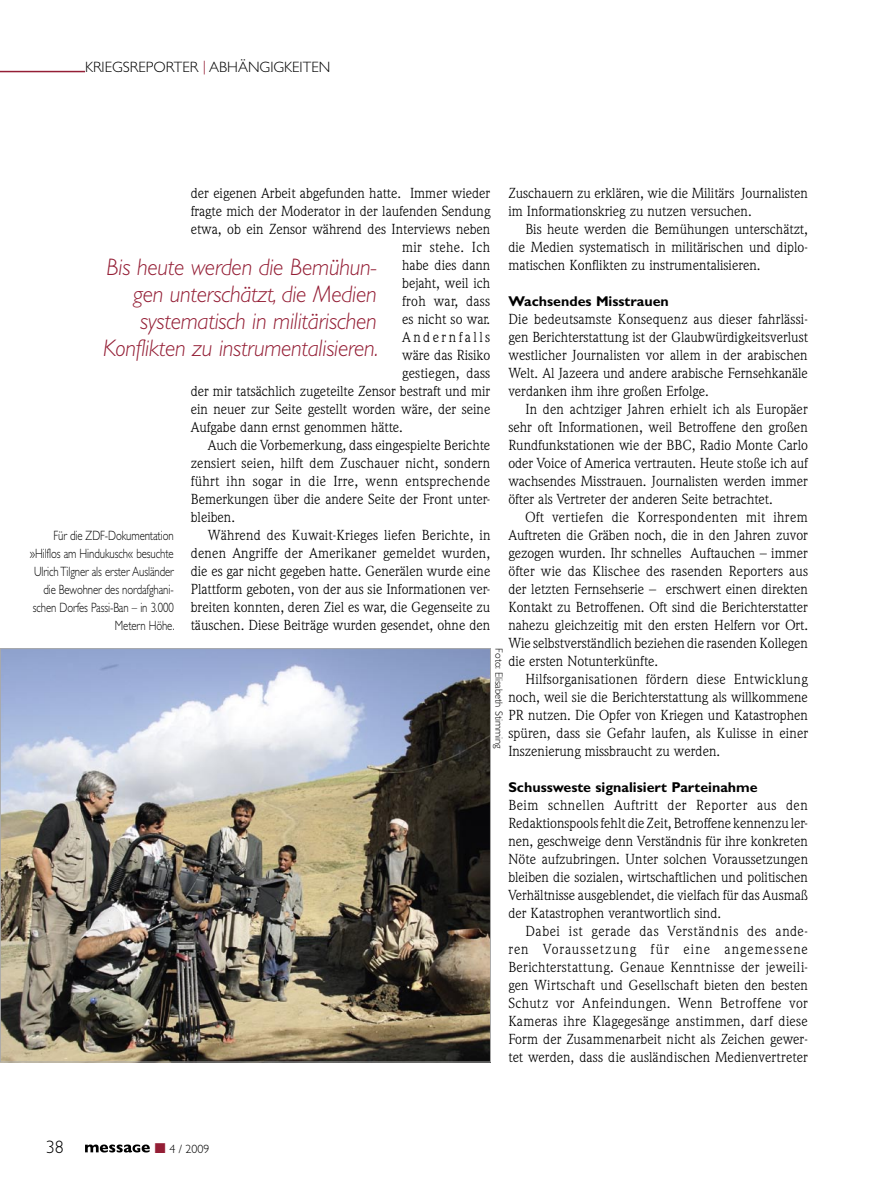
<style>
.page{position:relative;width:893px;height:1191px;background:#fff}
.page>*{position:absolute;margin:0;border:0;box-sizing:border-box;transform-origin:0 0}
.Bonbon_links{font:italic 300 24px/27px "Gill Sans";letter-spacing:-.01em;color:#941e35;text-align:right;scale:.96 1}
.t1{font:300 18px "Gill Sans";color:#000}
.t2{font:300 15px "Gill Sans";color:#000}
._1_Lauftext{font:14.25px/18px "Weidemann";color:#000;text-align:justify}
._1_Lauftext_nach_Überschrift{font:14.25px/18px "Weidemann";color:#000;text-align:justify}
._1_Lauftext-Überschrift{font:700 14.25px "Gill Sans";color:#000}
._1_Lauftext-2{font:14.25px "Weidemann";letter-spacing:.02em;color:#000}
._1_Lauftext-3{font:14.25px "Weidemann";letter-spacing:.175em;color:#000}
.Bildunterschrift_links{font:300 13.5px/18px "Gill Sans";letter-spacing:-.01em;color:#000;text-align:right;scale:.8 1}
.t3{font:300 12px "Gill Sans";color:#000}
.Fotorechte{font:300 10.5px "Gill Sans";color:#000}
.s1{color:#941e35}
</style>
<div class="page">
<hr style="left:0;top:71px;width:85px;height:1px;background:#941e35">
<svg style="left:85px;top:1144px;width:65px;height:8px"></svg>
<img style="left:2px;top:650px;width:487px;height:410px">
<p class="t2" style="left:85px;top:59px;width:247px">KRIEGSREPORTER <span class="s1">|</span> ABHÄNGIGKEITEN</p>
<p class="_1_Lauftext" style="left:191px;top:184px;width:301px">der eigenen Arbeit abgefunden hatte. Immer wieder</p>
<p class="_1_Lauftext" style="left:191px;top:202px;width:301px">fragte mich der Moderator in der laufenden Sendung</p>
<p class="_1_Lauftext" style="left:191px;top:220px;width:301px">etwa, ob ein Zensor während des Interviews neben</p>
<p class="_1_Lauftext-2" style="left:402px;top:239px;width:90px">mir stehe. Ich</p>
<p class="_1_Lauftext" style="left:402px;top:256px;width:90px">habe dies dann</p>
<p class="_1_Lauftext" style="left:402px;top:274px;width:90px">bejaht, weil ich</p>
<p class="_1_Lauftext-2" style="left:402px;top:293px;width:90px">froh war, dass</p>
<p class="_1_Lauftext" style="left:402px;top:310px;width:90px">es nicht so war.</p>
<p class="_1_Lauftext-3" style="left:402px;top:329px;width:90px">Andernfalls</p>
<p class="_1_Lauftext" style="left:402px;top:346px;width:90px">wäre das Risiko</p>
<p class="_1_Lauftext" style="left:402px;top:364px;width:90px">gestiegen, dass</p>
<p class="_1_Lauftext" style="left:191px;top:382px;width:301px">der mir tatsächlich zugeteilte Zensor bestraft und mir</p>
<p class="_1_Lauftext" style="left:191px;top:400px;width:301px">ein neuer zur Seite gestellt worden wäre, der seine</p>
<p class="_1_Lauftext" style="left:191px;top:418px;width:214px">Aufgabe dann ernst genommen hätte.</p>
<p class="_1_Lauftext" style="left:191px;top:436px;width:301px;text-indent:17px">Auch die Vorbemerkung, dass eingespielte Berichte zensiert seien, hilft dem Zuschauer nicht, sondern führt ihn sogar in die Irre, wenn entsprechende Bemerkungen über die andere Seite der Front unter&shy;bleiben.</p>
<p class="_1_Lauftext" style="left:191px;top:526px;width:301px;text-indent:17px">Während des Kuwait-Krieges liefen Berichte, in denen Angriffe der Amerikaner gemeldet wurden, die es gar nicht gegeben hatte. Generälen wurde eine Plattform geboten, von der aus sie Informationen ver&shy;breiten konnten, deren Ziel es war, die Gegenseite zu täuschen. Diese Beiträge wurden gesendet, ohne den</p>
<p class="_1_Lauftext" style="left:508px;top:184px;width:301px">Zuschauern zu erklären, wie die Militärs Journalisten im Informationskrieg zu nutzen versuchen.</p>
<p class="_1_Lauftext" style="left:508px;top:220px;width:301px;text-indent:17px">Bis heute werden die Bemühungen unterschätzt, die Medien systematisch in militärischen und diplo&shy;matischen Konflikten zu instrumentalisieren.</p>
<p class="_1_Lauftext-Überschrift" style="left:508px;top:293px;width:162px">Wachsendes Misstrauen</p>
<p class="_1_Lauftext_nach_Überschrift" style="left:508px;top:310px;width:301px">Die bedeutsamste Konsequenz aus dieser fahrlässi&shy;gen Berichterstattung ist der Glaubwürdigkeitsverlust westlicher Journalisten vor allem in der arabischen Welt. Al Jazeera und andere arabische Fernsehkanäle verdanken ihm ihre großen Erfolge.</p>
<p class="_1_Lauftext" style="left:508px;top:400px;width:301px;text-indent:17px">In den achtziger Jahren erhielt ich als Europäer sehr oft Informationen, weil Betroffene den großen Rundfunkstationen wie der BBC, Radio Monte Carlo oder Voice of America vertrauten. Heute stoße ich auf wachsendes Misstrauen. Journalisten werden immer öfter als Vertreter der anderen Seite betrachtet.</p>
<p class="_1_Lauftext" style="left:508px;top:508px;width:301px;text-indent:17px">Oft vertiefen die Korrespondenten mit ihrem Auftreten die Gräben noch, die in den Jahren zuvor gezogen wurden. Ihr schnelles Auftauchen – immer öfter wie das Klischee des rasenden Reporters aus der letzten Fernsehserie – erschwert einen direkten Kontakt zu Betroffenen. Oft sind die Berichterstatter nahezu gleichzeitig mit den ersten Helfern vor Ort.<br>Wie selbstverständlich beziehen die rasenden Kollegen die ersten Notunterkünfte.</p>
<p class="_1_Lauftext" style="left:508px;top:670px;width:301px;text-indent:17px">Hilfsorganisationen fördern diese Entwicklung noch, weil sie die Berichterstattung als willkommene PR nutzen. Die Opfer von Kriegen und Katastrophen spüren, dass sie Gefahr laufen, als Kulisse in einer Inszenierung missbraucht zu werden.</p>
<p class="_1_Lauftext-Überschrift" style="left:508px;top:779px;width:251px">Schussweste signalisiert Parteinahme</p>
<p class="_1_Lauftext_nach_Überschrift" style="left:508px;top:796px;width:301px">Beim schnellen Auftritt der Reporter aus den Redaktionspools fehlt die Zeit, Betroffene kennenzu ler&shy;nen, geschweige denn Verständnis für ihre konkreten Nöte aufzubringen. Unter solchen Voraussetzungen bleiben die sozialen, wirtschaftlichen und politischen Verhältnisse ausgeblendet, die vielfach für das Ausmaß der Katastrophen verantwortlich sind.</p>
<p class="_1_Lauftext" style="left:508px;top:922px;width:301px;text-indent:17px">Dabei ist gerade das Verständnis des ande&shy;ren Voraussetzung für eine angemessene Berichterstattung. Genaue Kenntnisse der jeweili&shy;gen Wirtschaft und Gesellschaft bieten den besten Schutz vor Anfeindungen. Wenn Betroffene vor Kameras ihre Klagegesänge anstimmen, darf diese Form der Zusammenarbeit nicht als Zeichen gewer&shy;tet werden, dass die ausländischen Medienvertreter</p>
<p class="Bonbon_links" style="left:103px;top:253px;width:288px">Bis heute werden die Bemühun&shy;gen unterschätzt, die Medien systematisch in militärischen<br>Konflikten zu instrumentalisieren.</p>
<p class="Bildunterschrift_links" style="left:30px;top:526px;width:182px">Für die ZDF-Dokumentation »Hilflos am Hindukusch« besuchte<br>Ulrich Tilgner als erster Ausländer die Bewohner des nordafghani&shy;schen Dorfes Passi-Ban – in 3.000<br>Metern Höhe.</p>
<p class="Fotorechte" style="left:505px;top:648px;width:102px;rotate:90deg">Foto: Elisabeth Stimming</p>
<p class="t1" style="left:46px;top:1136px;width:19px">38</p>
<p class="t3" style="left:155px;top:1142px;width:56px"><span class="s1">■</span> 4 / 2009</p>
</div>
